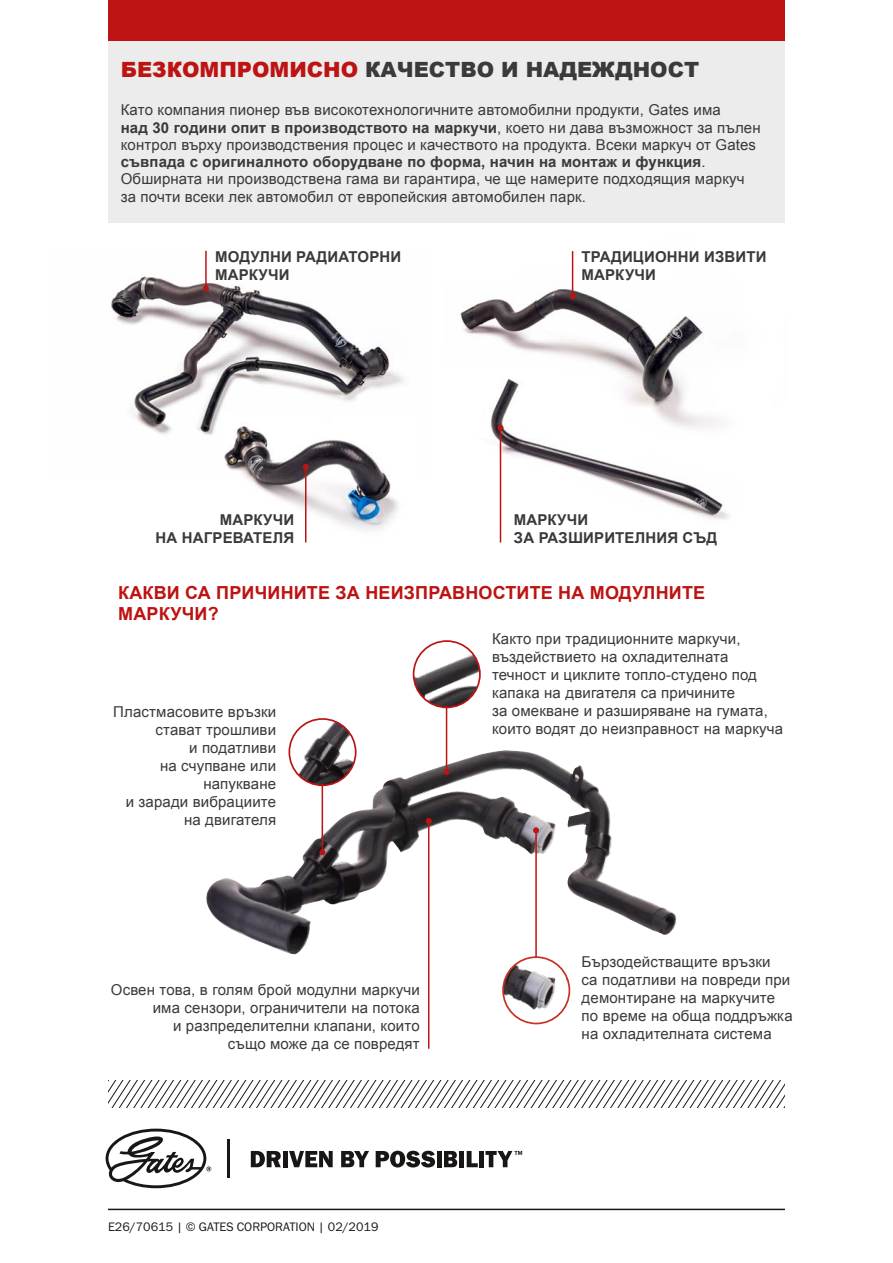
<style>
.page{position:relative;width:893px;height:1263px;background:#fff}
.page>*{position:absolute;margin:0;border:0;box-sizing:border-box;transform-origin:0 0}
.BODY_-_Title{font:900 21px "Arial";color:#3a3a39}
.BODY_-_Title_Red{font:700 18px/21px "Arial";letter-spacing:.01em;color:#bd1312}
.BODY_-_Copy{font:15px/18px "Arial";letter-spacing:.01em;color:#3a3a39}
.BODY_-__Subtitle_-_R{font:700 15px/18px "Arial";letter-spacing:.01em;color:#3a3a39}
.BODY_-_Footer{font:12.75px "Franklin Gothic URW Boo";color:#181716}
.s1{color:#bd1312}
.s2{font-weight:700}
</style>
<div class="page">
<hr style="left:227px;top:1139px;width:3px;height:39px;background:#181716">
<svg style="left:251px;top:1151px;width:30px;height:16px"></svg>
<div style="left:283px;top:1151px;width:5px;height:16px;background:#181716"></div>
<svg style="left:289px;top:1151px;width:44px;height:16px"></svg>
<svg style="left:341px;top:1151px;width:28px;height:16px"></svg>
<svg style="left:376px;top:1151px;width:59px;height:16px"></svg>
<div style="left:437px;top:1151px;width:5px;height:16px;background:#181716"></div>
<svg style="left:444px;top:1151px;width:13px;height:16px"></svg>
<div style="left:459px;top:1151px;width:5px;height:16px;background:#181716"></div>
<svg style="left:467px;top:1151px;width:11px;height:16px"></svg>
<div style="left:479px;top:1151px;width:5px;height:16px;background:#181716"></div>
<svg style="left:485px;top:1151px;width:37px;height:16px"></svg>
<svg style="left:106px;top:1128px;width:105px;height:60px"></svg>
<hr style="left:108px;top:1209px;width:677px;height:1px;background:#181716">
<svg style="left:108px;top:1080px;width:677px;height:27px"></svg>
<img style="left:206px;top:754px;width:355px;height:200px">
<img style="left:414px;top:641px;width:66px;height:66px;border-radius:33px">
<div style="left:413px;top:640px;width:68px;height:68px;border:2px solid #bd1312;border-radius:50%"></div>
<img style="left:289px;top:719px;width:67px;height:66px;border-radius:33px">
<div style="left:288px;top:718px;width:68px;height:68px;border:2px solid #bd1312;border-radius:50%"></div>
<img style="left:503px;top:957px;width:66px;height:66px;border-radius:33px">
<div style="left:502px;top:956px;width:68px;height:68px;border:2px solid #c43122;border-radius:50%"></div>
<hr style="left:535px;top:830px;width:2px;height:127px;background:#bd1312">
<svg style="left:533px;top:827px;width:6px;height:6px"></svg>
<hr style="left:446px;top:706px;width:1px;height:66px;background:#bd1312">
<svg style="left:444px;top:769px;width:6px;height:6px"></svg>
<hr style="left:322px;top:784px;width:1px;height:68px;background:#bd1312">
<svg style="left:319px;top:849px;width:6px;height:6px"></svg>
<img style="left:460px;top:251px;width:243px;height:125px">
<img style="left:111px;top:276px;width:293px;height:159px">
<img style="left:224px;top:413px;width:180px;height:129px">
<img style="left:490px;top:376px;width:239px;height:167px">
<hr style="left:428px;top:821px;width:1px;height:228px;background:#bd1312">
<svg style="left:426px;top:818px;width:6px;height:6px"></svg>
<div style="left:108px;top:40px;width:677px;height:183px;background:#ececec"></div>
<hr style="left:205px;top:251px;width:2px;height:37px;background:#bd1312">
<svg style="left:203px;top:285px;width:6px;height:6px"></svg>
<hr style="left:572px;top:251px;width:1px;height:45px;background:#bd1312">
<svg style="left:570px;top:293px;width:6px;height:6px"></svg>
<hr style="left:305px;top:467px;width:1px;height:75px;background:#bd1312">
<svg style="left:303px;top:464px;width:6px;height:6px"></svg>
<hr style="left:500px;top:428px;width:1px;height:114px;background:#bd1312">
<svg style="left:497px;top:425px;width:6px;height:6px"></svg>
<div style="left:108px;top:0;width:677px;height:40px;background:#bd1312"></div>
<p class="BODY_-_Title" style="left:121px;top:54px;width:580px"><span class="s1">БЕЗКОМПРОМИСНО</span> КАЧЕСТВО И НАДЕЖДНОСТ</p>
<p class="BODY_-_Copy" style="left:121px;top:102px;width:641px;line-height:17.2px">Като компания пионер във високотехнологичните автомобилни продукти, Gates има<br><span class="s2">над 30 години опит в производството на маркучи</span>, което ни дава възможност за пълен контрол върху производствения процес и качеството на продукта. Всеки маркуч от Gates <span class="s2">съвпада с оригиналното оборудване по форма, начин на монтаж и функция</span>.<br>Обширната ни производствена гама ви гарантира, че ще намерите подходящия маркуч за почти всеки лек автомобил от европейския автомобилен парк.</p>
<p class="BODY_-__Subtitle_-_R" style="left:215px;top:248px;width:188px">МОДУЛНИ РАДИАТОРНИ<br>МАРКУЧИ</p>
<p class="BODY_-__Subtitle_-_R" style="left:581px;top:248px;width:187px">ТРАДИЦИОННИ ИЗВИТИ<br>МАРКУЧИ</p>
<p class="BODY_-__Subtitle_-_R" style="left:156px;top:511px;width:140px;text-align:right">МАРКУЧИ<br>НА НАГРЕВАТЕЛЯ</p>
<p class="BODY_-__Subtitle_-_R" style="left:514px;top:511px;width:205px">МАРКУЧИ<br>ЗА РАЗШИРИТЕЛНИЯ СЪД</p>
<p class="BODY_-_Title_Red" style="left:118px;top:583px;width:588px">КАКВИ СА ПРИЧИНИТЕ ЗА НЕИЗПРАВНОСТИТЕ НА МОДУЛНИТЕ<br>МАРКУЧИ?</p>
<p class="BODY_-_Copy" style="left:492px;top:630px;width:293px">Както при традиционните маркучи, въздействието на охладителната течност и циклите топло-студено под капака на двигателя са причините<br>за омекване и разширяване на гумата, които водят до неизправност на маркуча</p>
<p class="BODY_-_Copy" style="left:113px;top:703px;width:164px;text-align:right">Пластмасовите връзки стават трошливи<br>и податливи<br>на счупване или напукване<br>и заради вибрациите на двигателя</p>
<p class="BODY_-_Copy" style="left:111px;top:981px;width:310px;text-align:right">Освен това, в голям брой модулни маркучи има сензори, ограничители на потока<br>и разпределителни клапани, които<br>също може да се повредят</p>
<p class="BODY_-_Footer" style="left:108px;top:1219px;width:272px">E26/70615 | © GATES CORPORATION | 02/2019</p>
<p class="BODY_-_Copy" style="left:582px;top:953px;width:213px">Бързодействащите връзки<br>са податливи на повреди при демонтиране на маркучите по време на обща поддръжка на охладителната система</p>
</div>
